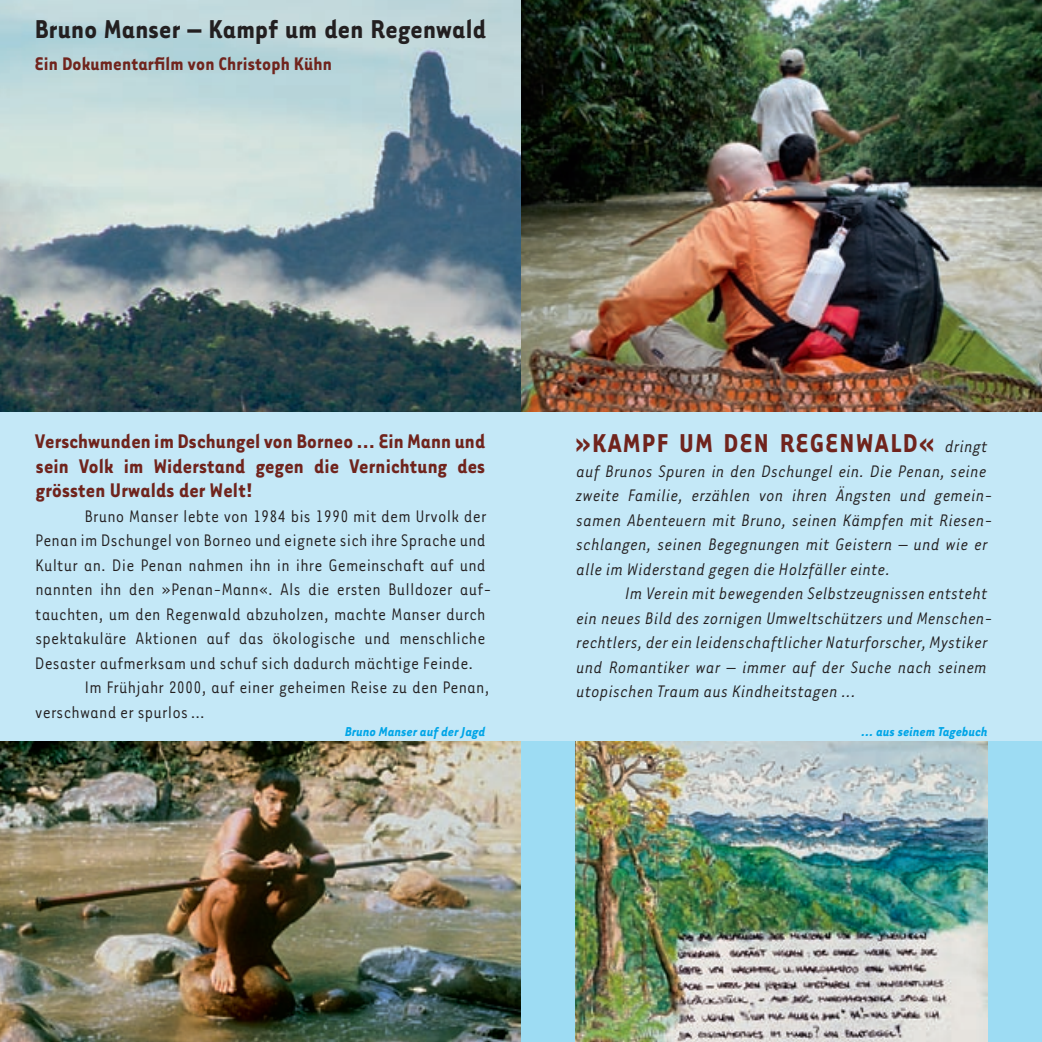
<style>
.page{position:relative;width:1042px;height:1042px;background:#fff}
.page>*{position:absolute;margin:0;border:0;box-sizing:border-box;transform-origin:0 0}
.t1{font:700 29.75px "Tarzana Narrow";letter-spacing:.01em;color:#231f20}
.t2{font:700 29.75px "Tarzana Narrow";letter-spacing:.05em;color:#70241d}
.t3{font:700 22.75px/24.5px "Tarzana Narrow";letter-spacing:.01em;color:#70241d;text-align:justify}
.t4{font:700 21px "Tarzana Narrow";letter-spacing:.01em;color:#70241d}
.t5{font:italic 19.25px/24.5px "Tarzana Narrow";letter-spacing:.01em;color:#231f20}
.t6{font:19.25px "Tarzana Narrow";letter-spacing:.01em;color:#231f20}
.t7{font:italic 700 14.88px "Tarzana Narrow";letter-spacing:.01em;color:#00a5e7}
.s1{font-weight:400;font-style:italic;font-size:19.25px;color:#231f20}
</style>
<div class="page">
<div style="left:521px;top:0;width:521px;height:1042px;background:#c4e8f7"></div>
<div style="left:0;top:0;width:521px;height:1042px;background:#c4e8f7"></div>
<img style="left:0;top:0;width:1042px;height:412px">
<img style="left:0;top:742px;width:521px;height:300px">
<div style="left:521px;top:742px;width:521px;height:300px;background:#9ddcf3"></div>
<img style="left:575px;top:742px;width:412px;height:300px">
<h1 class="t1" style="left:35px;top:10px;width:453px">Bruno Manser – Kampf um den Regenwald</h1>
<p class="t4" style="left:35px;top:50px;width:299px">Ein Dokumentarfilm von Christoph Kühn</p>
<p class="t3" style="left:35px;top:428px;width:451px">Verschwunden im Dschungel von Borneo … Ein Mann und sein Volk im Widerstand gegen die Vernichtung des grössten Urwalds der Welt!</p>
<p class="t6" style="left:84px;top:504px;width:404px">Bruno Manser lebte von 1984 bis 1990 mit dem Urvolk der</p>
<p class="t6" style="left:35px;top:529px;width:452px">Penan im Dschungel von Borneo und eignete sich ihre Sprache und</p>
<p class="t6" style="left:35px;top:553px;width:452px">Kultur an. Die Penan nahmen ihn in ihre Gemeinschaft auf und</p>
<p class="t6" style="left:35px;top:578px;width:458px">nannten ihn den »Penan-Mann«. Als die ersten Bulldozer auf-</p>
<p class="t6" style="left:35px;top:602px;width:452px">tauchten, um den Regenwald abzuholzen, machte Manser durch</p>
<p class="t6" style="left:36px;top:627px;width:451px">spektakuläre Aktionen auf das ökologische und menschliche</p>
<p class="t6" style="left:35px;top:651px;width:440px">Desaster aufmerksam und schuf sich dadurch mächtige Feinde.</p>
<p class="t6" style="left:84px;top:676px;width:406px">Im Frühjahr 2000, auf einer geheimen Reise zu den Penan,</p>
<p class="t6" style="left:35px;top:700px;width:171px">verschwand er spurlos …</p>
<h1 class="t2" style="left:575px;top:425px;width:413px">»KAMPF UM DEN REGENWALD« <span class="s1">dringt</span></h1>
<p class="t5" style="left:576px;top:458px;width:418px">auf Brunos Spuren in den Dschungel ein. Die Penan, seine zweite Familie, erzählen von ihren Ängsten und gemein&shy;samen Abenteuern mit Bruno, seinen Kämpfen mit Riesen&shy;schlangen, seinen Begegnungen mit Geistern – und wie er alle im Widerstand gegen die Holzfäller einte.</p>
<p class="t5" style="left:576px;top:580px;width:418px;text-indent:49px">Im Verein mit bewegenden Selbstzeugnissen entsteht ein neues Bild des zornigen Umweltschützers und Menschen&shy;rechtlers, der ein leidenschaftlicher Naturforscher, Mystiker und Romantiker war – immer auf der Suche nach seinem utopischen Traum aus Kindheitstagen ...</p>
<p class="t7" style="left:345px;top:722px;width:142px">Bruno Manser auf der Jagd</p>
<p class="t7" style="left:861px;top:722px;width:128px">… aus seinem Tagebuch</p>
</div>
